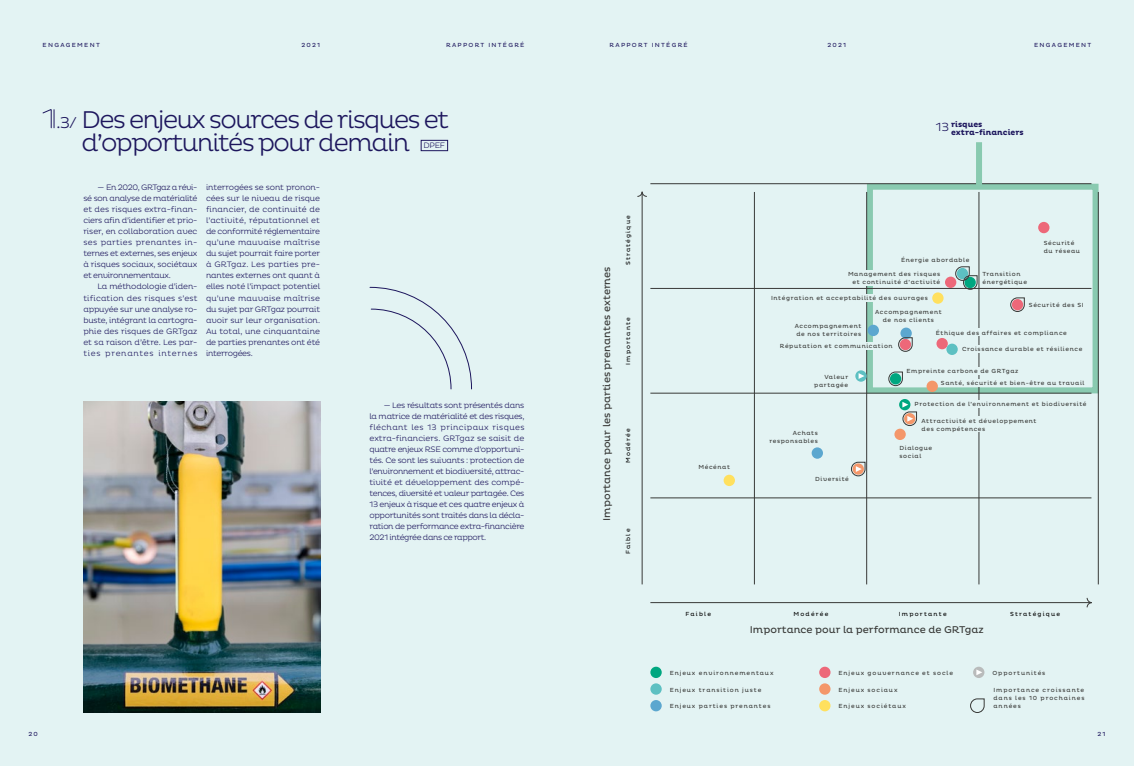
<style>
.page{position:relative;width:1134px;height:766px;background:#fff}
.page>*{position:absolute;margin:0;border:0;box-sizing:border-box;transform-origin:0 0}
.t1{font:300 24.7px/22.5px "Pluto";letter-spacing:-.06em;color:#1d165d;text-align:center}
.t2{font:300 12px "Pluto";color:#1d165d}
.t3{font:10px "Pluto";color:#383937}
.t4{font:300 8px/11px "Pluto";letter-spacing:-.03em;color:#1d165d;text-align:justify}
.t5{font:700 8px/8px "Pluto";color:#1d165d}
.t6{font:6px/8px "Pluto";letter-spacing:.1em;color:#383937}
.t7{font:6px "Pluto";letter-spacing:.15em;color:#383937}
.t8{font:6px "Pluto";letter-spacing:.2em;color:#000}
.t9{font:6px "Pluto";letter-spacing:.215em;color:#1d165d}
.s1{font-size:16px}
</style>
<div class="page">
<div style="left:0;top:0;width:1134px;height:765px;background:#e3f3f3"></div>
<svg style="left:42px;top:109px;width:13px;height:20px"></svg>
<div style="left:421px;top:140px;width:27px;height:11px;border:1px solid #1d165d"></div>
<img style="left:83px;top:402px;width:237px;height:310px">
<div style="left:867px;top:184px;width:231px;height:209px;border:6px solid #89cab0"></div>
<hr style="left:650px;top:602px;width:441px;height:1px;background:#383937">
<hr style="left:650px;top:497px;width:441px;height:1px;background:#383937">
<hr style="left:650px;top:393px;width:441px;height:1px;background:#383937">
<hr style="left:650px;top:288px;width:441px;height:1px;background:#383937">
<hr style="left:650px;top:183px;width:441px;height:1px;background:#383937">
<hr style="left:642px;top:192px;width:1px;height:392px;background:#383937">
<hr style="left:754px;top:192px;width:1px;height:392px;background:#383937">
<hr style="left:866px;top:192px;width:1px;height:392px;background:#383937">
<hr style="left:979px;top:192px;width:1px;height:392px;background:#383937">
<hr style="left:1098px;top:192px;width:1px;height:392px;background:#383937">
<div style="left:724px;top:474px;width:11px;height:12px;background:#ffe05e;border-radius:50%"></div>
<div style="left:812px;top:447px;width:11px;height:11px;background:#5ca7cf;border-radius:50%"></div>
<div style="left:894px;top:428px;width:12px;height:12px;background:#f4976a;border-radius:50%"></div>
<div style="left:899px;top:399px;width:11px;height:11px;background:#00a780;border-radius:50%"></div>
<div style="left:926px;top:380px;width:12px;height:12px;background:#f4976a;border-radius:50%"></div>
<div style="left:855px;top:370px;width:12px;height:11px;background:#5dc0c2;border-radius:50%"></div>
<div style="left:868px;top:324px;width:11px;height:12px;background:#5ca7cf;border-radius:50%"></div>
<div style="left:900px;top:327px;width:12px;height:12px;background:#5ca7cf;border-radius:50%"></div>
<div style="left:936px;top:338px;width:12px;height:11px;background:#ed6879;border-radius:50%"></div>
<div style="left:946px;top:343px;width:12px;height:12px;background:#5dc0c2;border-radius:50%"></div>
<div style="left:932px;top:292px;width:11px;height:12px;background:#ffe05e;border-radius:50%"></div>
<div style="left:1038px;top:222px;width:11px;height:11px;background:#ed6879;border-radius:50%"></div>
<div style="left:945px;top:276px;width:11px;height:12px;background:#ed6879;border-radius:50%"></div>
<div style="left:650px;top:666px;width:12px;height:11px;background:#00a780;border-radius:50%"></div>
<div style="left:819px;top:666px;width:11px;height:11px;background:#ed6879;border-radius:50%"></div>
<div style="left:973px;top:666px;width:11px;height:11px;background:#b9bbbb;border-radius:50%"></div>
<div style="left:650px;top:683px;width:12px;height:11px;background:#5dc0c2;border-radius:50%"></div>
<div style="left:819px;top:683px;width:11px;height:11px;background:#f4976a;border-radius:50%"></div>
<div style="left:650px;top:699px;width:12px;height:12px;background:#5ca7cf;border-radius:50%"></div>
<div style="left:819px;top:699px;width:11px;height:12px;background:#ffe05e;border-radius:50%"></div>
<svg style="left:970px;top:698px;width:15px;height:14px"></svg>
<svg style="left:888px;top:371px;width:15px;height:15px"></svg>
<svg style="left:898px;top:337px;width:15px;height:15px"></svg>
<svg style="left:1010px;top:297px;width:15px;height:15px"></svg>
<div style="left:890px;top:373px;width:11px;height:11px;background:#00a780;border-radius:50%"></div>
<svg style="left:955px;top:266px;width:22px;height:24px"></svg>
<div style="left:844px;top:270px;width:98px;height:15px;background:#e3f3f3"></div>
<div style="left:920px;top:416px;width:125px;height:16px;background:#e3f3f3"></div>
<div style="left:913px;top:400px;width:175px;height:7px;background:#e3f3f3"></div>
<div style="left:939px;top:379px;width:147px;height:7px;background:#e3f3f3"></div>
<div style="left:961px;top:345px;width:123px;height:7px;background:#e3f3f3"></div>
<div style="left:934px;top:328px;width:134px;height:8px;background:#e3f3f3"></div>
<div style="left:905px;top:367px;width:115px;height:8px;background:#e3f3f3"></div>
<div style="left:766px;top:342px;width:128px;height:8px;background:#e3f3f3"></div>
<div style="left:770px;top:294px;width:159px;height:8px;background:#e3f3f3"></div>
<div style="left:873px;top:308px;width:70px;height:15px;background:#e3f3f3"></div>
<div style="left:976px;top:142px;width:6px;height:44px;background:#89cab0"></div>
<svg style="left:637px;top:191px;width:10px;height:6px"></svg>
<svg style="left:1086px;top:597px;width:6px;height:10px"></svg>
<svg style="left:976px;top:669px;width:6px;height:6px"></svg>
<svg style="left:858px;top:373px;width:6px;height:6px"></svg>
<svg style="left:851px;top:461px;width:14px;height:15px"></svg>
<svg style="left:902px;top:401px;width:15px;height:25px"></svg>
<svg style="left:369px;top:286px;width:103px;height:104px"></svg>
<p class="t9" style="left:43px;top:42px;width:59px">ENGAGEMENT</p>
<p class="t9" style="left:301px;top:42px;width:20px">2021</p>
<p class="t9" style="left:446px;top:42px;width:80px">RAPPORT INTÉGRÉ</p>
<p class="t9" style="left:609px;top:42px;width:80px">RAPPORT INTÉGRÉ</p>
<p class="t9" style="left:827px;top:42px;width:20px">2021</p>
<p class="t9" style="left:1034px;top:42px;width:59px">ENGAGEMENT</p>
<h1 class="t1" style="left:57px;top:109px;width:394px"><span class="s1">.3/</span> Des enjeux sources de risques et d’opportunités pour demain</h1>
<p class="t4" style="left:424px;top:140px;width:23px">DPEF</p>
<p class="t4" style="left:83px;top:182px;width:116px;text-indent:14px">— En 2020, GRTgaz a révi&shy;sé son analyse de matérialité et des risques extra-finan&shy;ciers afin d’identifier et prio&shy;riser, en collaboration avec ses parties prenantes in&shy;ternes et externes, ses enjeux à risques sociaux, sociétaux et environnementaux.</p>
<p class="t4" style="left:83px;top:281px;width:116px;text-indent:14px">La méthodologie d’iden&shy;tification des risques s’est appuyée sur une analyse ro&shy;buste, intégrant la cartogra&shy;phie des risques de GRTgaz et sa raison d’être. Les par&shy;ties prenantes internes</p>
<p class="t4" style="left:206px;top:182px;width:116px">interrogées se sont pronon&shy;cées sur le niveau de risque financier, de continuité de l’activité, réputationnel et de conformité réglementaire qu’une mauvaise maîtrise du sujet pourrait faire porter à GRTgaz. Les parties pre&shy;nantes externes ont quant à elles noté l’impact potentiel qu’une mauvaise maîtrise du sujet par GRTgaz pourrait avoir sur leur organisation.<br>Au total, une cinquantaine de parties prenantes ont été interrogées.</p>
<p class="t4" style="left:369px;top:399px;width:157px;text-indent:14px">— Les résultats sont présentés dans la matrice de matérialité et des risques, fléchant les 13 principaux risques extra-financiers. GRTgaz se saisit de quatre enjeux RSE comme d’opportuni&shy;tés. Ce sont les suivants : protection de l’environnement et biodiversité, attrac&shy;tivité et développement des compé&shy;tences, diversité et valeur partagée. Ces 13 enjeux à risque et ces quatre enjeux à opportunités sont traités dans la décla&shy;ration de performance extra-financière 2021 intégrée dans ce rapport.</p>
<p class="t3" style="left:601px;top:520px;width:256px;rotate:-90deg">Importance pour les parties prenantes externes</p>
<p class="t8" style="left:625px;top:265px;width:51px;rotate:-90deg">Stratégique</p>
<p class="t8" style="left:625px;top:365px;width:49px;rotate:-90deg">Importante</p>
<p class="t8" style="left:625px;top:463px;width:36px;rotate:-90deg">Modérée</p>
<p class="t8" style="left:625px;top:554px;width:27px;rotate:-90deg">Faible</p>
<p class="t5" style="left:951px;top:121px;width:74px">risques extra-financiers</p>
<h2 class="t2" style="left:936px;top:120px;width:15px">13</h2>
<p class="t6" style="left:901px;top:256px;width:70px">Énergie abordable</p>
<p class="t6" style="left:848px;top:270px;width:94px;text-align:right">Management des risques et continuité d’activité</p>
<p class="t6" style="left:982px;top:270px;width:46px">Transition énergétique</p>
<p class="t6" style="left:1044px;top:238px;width:38px">Sécurité du réseau</p>
<p class="t6" style="left:771px;top:294px;width:158px">Intégration et acceptabilité des ouvrages</p>
<p class="t6" style="left:795px;top:322px;width:68px">Accompagnement de nos territoires</p>
<p class="t6" style="left:1029px;top:301px;width:56px">Sécurité des SI</p>
<p class="t6" style="left:875px;top:308px;width:68px;text-align:center">Accompagnement de nos clients</p>
<p class="t6" style="left:936px;top:328px;width:133px">Éthique des affaires et compliance</p>
<p class="t6" style="left:698px;top:463px;width:33px">Mécénat</p>
<p class="t6" style="left:780px;top:342px;width:114px">Réputation et communication</p>
<p class="t6" style="left:814px;top:373px;width:35px;text-align:right">Valeur partagée</p>
<p class="t6" style="left:962px;top:345px;width:122px">Croissance durable et résilience</p>
<p class="t6" style="left:906px;top:367px;width:113px">Empreinte carbone de GRTgaz</p>
<p class="t6" style="left:941px;top:378px;width:145px">Santé, sécurité et bien-être au travail</p>
<p class="t6" style="left:915px;top:400px;width:173px">Protection de l’environnement et biodiversité</p>
<p class="t6" style="left:769px;top:428px;width:50px;text-align:right">Achats responsables</p>
<p class="t6" style="left:815px;top:474px;width:35px">Diversité</p>
<p class="t6" style="left:921px;top:416px;width:116px">Attractivité et développement des compétences</p>
<p class="t6" style="left:899px;top:443px;width:34px">Dialogue social</p>
<p class="t8" style="left:685px;top:610px;width:27px">Faible</p>
<p class="t8" style="left:794px;top:610px;width:36px">Modérée</p>
<p class="t8" style="left:899px;top:610px;width:49px">Importante</p>
<p class="t8" style="left:1010px;top:610px;width:51px">Stratégique</p>
<p class="t3" style="left:750px;top:624px;width:235px">Importance pour la performance de GRTgaz</p>
<p class="t7" style="left:670px;top:669px;width:105px">Enjeux environnementaux</p>
<p class="t7" style="left:838px;top:669px;width:116px">Enjeux gouvernance et socle</p>
<p class="t7" style="left:992px;top:669px;width:54px">Opportunités</p>
<p class="t7" style="left:670px;top:686px;width:93px">Enjeux transition juste</p>
<p class="t7" style="left:838px;top:686px;width:60px">Enjeux sociaux</p>
<p class="t7" style="left:670px;top:702px;width:102px">Enjeux parties prenantes</p>
<p class="t7" style="left:838px;top:702px;width:69px">Enjeux sociétaux</p>
<p class="t6" style="left:993px;top:686px;width:92px;text-align:justify">Importance croissante dans les 10 prochaines années</p>
<p class="t9" style="left:28px;top:730px;width:11px">20</p>
<p class="t9" style="left:1097px;top:730px;width:10px">21</p>
</div>
